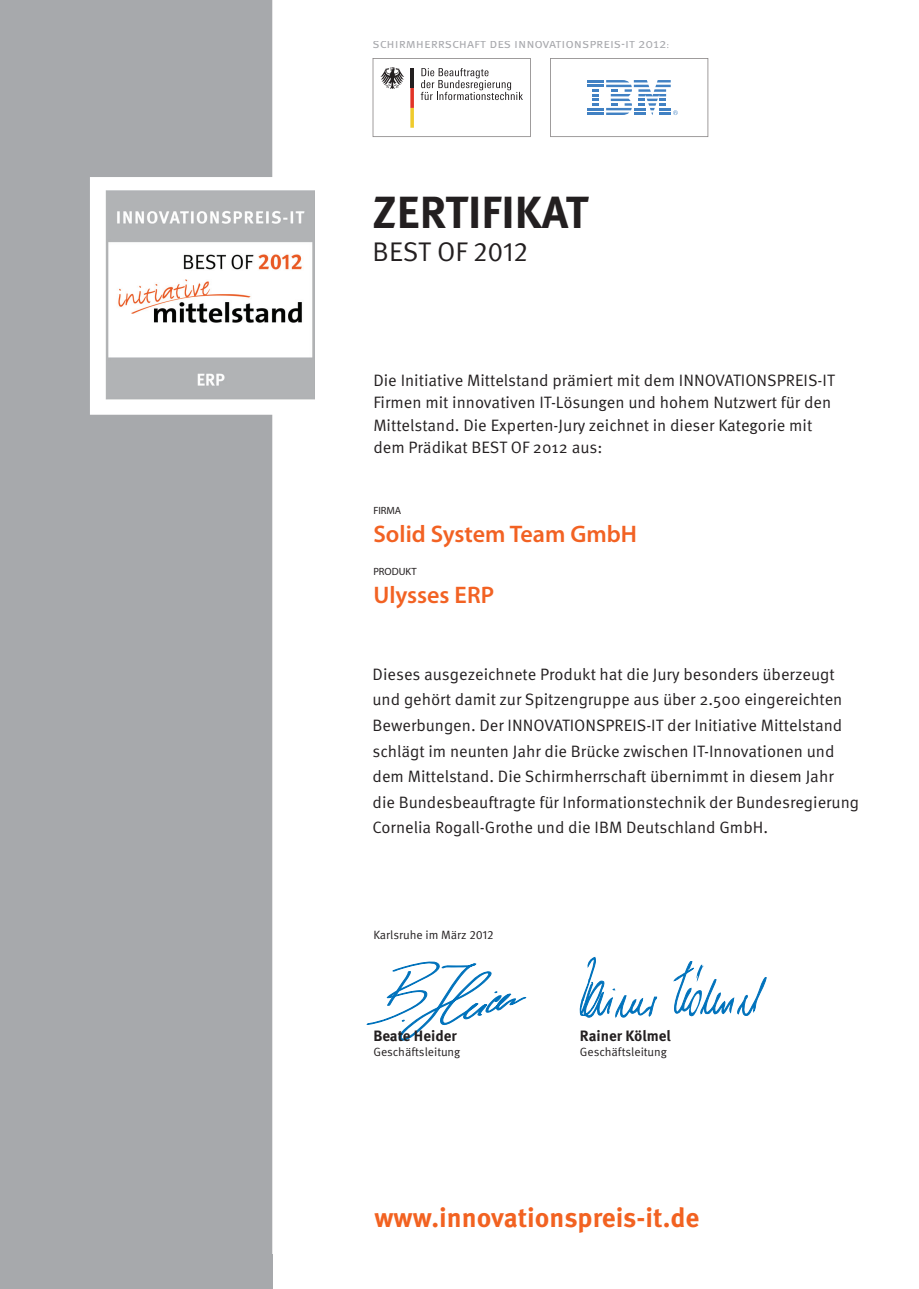
<style>
.page{position:relative;width:919px;height:1289px;background:#fff}
.page>*{position:absolute;margin:0;border:0;box-sizing:border-box;transform-origin:0 0}
.t1{font:700 45px "Meta Pro";color:#231f20}
.t2{font:700 27px "Meta Pro";color:#f26221}
.t3{font:27px "Meta Pro";color:#231f20}
.t4{font:600 24px "Myriad Pro";color:#f26223}
.t5{font:16.5px/25.5px "Meta Pro";color:#231f20}
.t6{font:700 15px "Meta Pro";color:#231f20}
.t7{font:13.5px "Meta Pro";letter-spacing:-.005em;color:#a8a9ad}
.t8{font:12px "Meta Pro";color:#231f20}
.t9{font:10.5px "Myriad Pro";color:#231f20}
.s1{font-size:9px}
</style>
<div class="page">
<div style="left:0;top:0;width:272px;height:1253px;background:#a7a9ac"></div>
<svg style="left:372px;top:58px;width:158px;height:79px"></svg>
<svg style="left:550px;top:58px;width:158px;height:79px"></svg>
<div style="left:0;top:1253px;width:272px;height:35px;background:#a7a9ac"></div>
<svg style="left:366px;top:961px;width:161px;height:80px"></svg>
<svg style="left:673px;top:961px;width:93px;height:56px"></svg>
<svg style="left:579px;top:957px;width:78px;height:61px"></svg>
<img style="left:105px;top:190px;width:210px;height:210px">
<p class="t7" style="left:372px;top:36px;width:298px">schirmherrschaft des innovationspreis-it 2012<span class="s1">:</span></p>
<h1 class="t1" style="left:372px;top:183px;width:217px">ZERTIFIKAT</h1>
<h2 class="t3" style="left:372px;top:235px;width:156px">BEST OF 2012</h2>
<p class="t5" style="left:373px;top:369px;width:463px;line-height:22.5px">Die Initiative Mittelstand prämiert mit dem INNOVATIONSPREIS-IT Firmen mit innovativen IT-Lösungen und hohem Nutzwert für den Mittelstand. Die Experten-Jury zeichnet in dieser Kategorie mit dem Prädikat BEST OF 2012 aus:</p>
<p class="t9" style="left:373px;top:504px;width:30px">FIRMA</p>
<h3 class="t4" style="left:373px;top:519px;width:265px">Solid System Team GmbH</h3>
<p class="t9" style="left:373px;top:565px;width:45px">PRODUKT</p>
<h3 class="t4" style="left:373px;top:579px;width:122px">Ulysses ERP</h3>
<p class="t5" style="left:372px;top:661px;width:488px">Dieses ausgezeichnete Produkt hat die Jury besonders überzeugt und gehört damit zur Spitzengruppe aus über 2.500 eingereichten Bewerbungen. Der INNOVATIONSPREIS-IT der Initiative Mittelstand schlägt im neunten Jahr die Brücke zwischen IT-Innovationen und dem Mittelstand. Die Schirmherrschaft übernimmt in diesem Jahr die Bundesbeauftragte für Informationstechnik der Bundesregierung Cornelia Rogall-Grothe und die IBM Deutschland GmbH.</p>
<p class="t8" style="left:373px;top:927px;width:122px">Karlsruhe im März 2012</p>
<p class="t6" style="left:373px;top:1025px;width:85px">Beate Heider</p>
<p class="t8" style="left:373px;top:1044px;width:89px">Geschäftsleitung</p>
<p class="t6" style="left:580px;top:1025px;width:93px">Rainer Kölmel</p>
<p class="t8" style="left:580px;top:1044px;width:89px">Geschäftsleitung</p>
<h2 class="t2" style="left:374px;top:1200px;width:326px">www.innovationspreis-it.de</h2>
</div>
